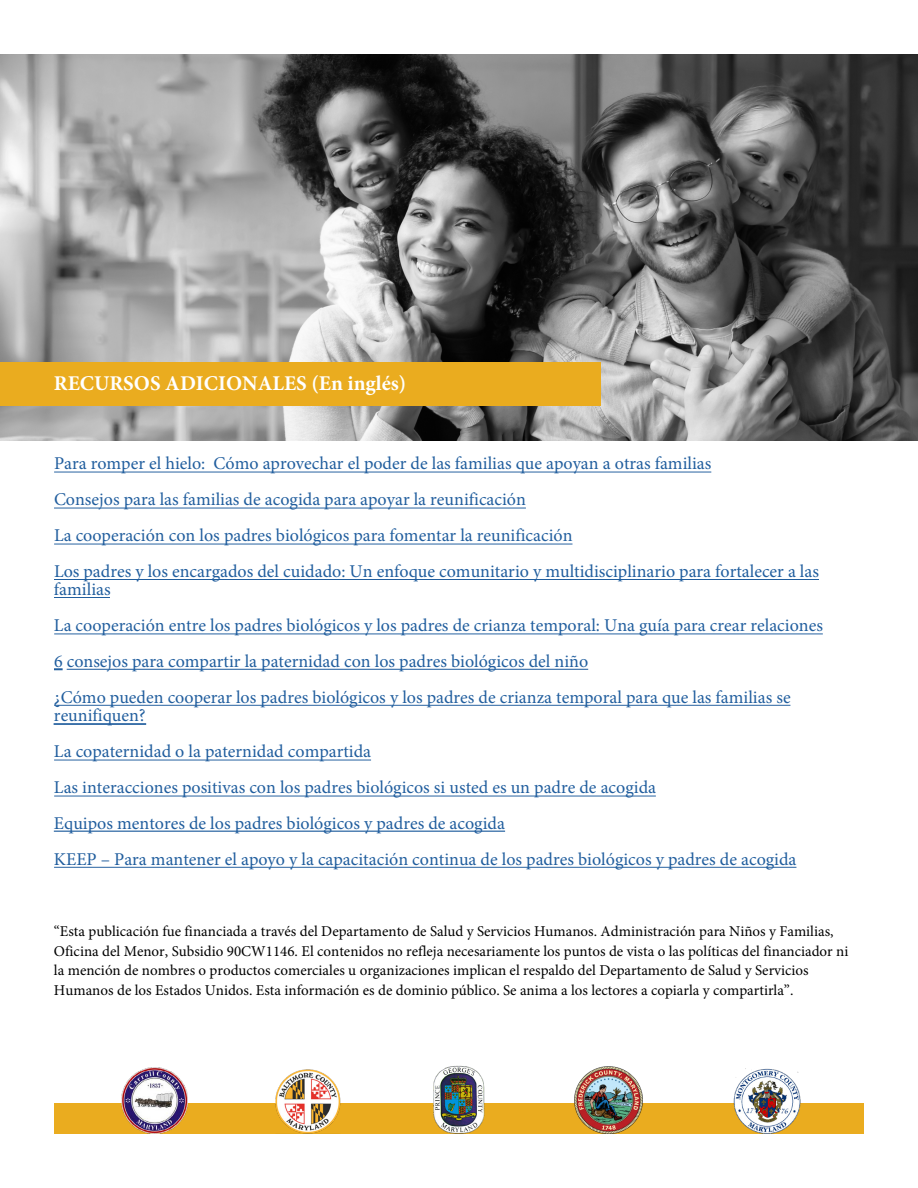
<style>
.page{position:relative;width:918px;height:1188px;background:#fff}
.page>*{position:absolute;margin:0;border:0;box-sizing:border-box;transform-origin:0 0}
.t1{font:700 21px "Minion Pro";color:#fff}
.t2{font:18px/35.8px "Minion Pro";color:#215e9e}
.t3{font:15px/19.5px "Minion Pro";color:#000}
</style>
<div class="page">
<img style="left:0;top:54px;width:918px;height:387px">
<hr style="left:54px;top:867px;width:742px;height:1px;background:#215e9e">
<hr style="left:54px;top:831px;width:451px;height:1px;background:#215e9e">
<hr style="left:54px;top:795px;width:602px;height:2px;background:#215e9e">
<hr style="left:54px;top:760px;width:317px;height:1px;background:#215e9e">
<hr style="left:54px;top:724px;width:92px;height:1px;background:#215e9e">
<hr style="left:54px;top:705px;width:736px;height:1px;background:#215e9e">
<hr style="left:67px;top:669px;width:521px;height:1px;background:#215e9e">
<hr style="left:54px;top:633px;width:769px;height:1px;background:#215e9e">
<hr style="left:54px;top:597px;width:56px;height:1px;background:#215e9e">
<hr style="left:54px;top:579px;width:765px;height:1px;background:#215e9e">
<hr style="left:54px;top:543px;width:518px;height:2px;background:#215e9e">
<hr style="left:54px;top:508px;width:472px;height:1px;background:#215e9e">
<hr style="left:54px;top:471px;width:657px;height:2px;background:#215e9e">
<div style="left:0;top:363px;width:600px;height:43px;background:#eaac1f"></div>
<div style="left:54px;top:1104px;width:810px;height:30px;background:#eaac1f"></div>
<img style="left:276px;top:1069px;width:65px;height:65px">
<img style="left:734px;top:1068px;width:66px;height:66px">
<img style="left:575px;top:1067px;width:67px;height:67px">
<img style="left:121px;top:1068px;width:66px;height:66px">
<img style="left:434px;top:1065px;width:51px;height:69px">
<p class="t1" style="left:54px;top:369px;width:354px">RECURSOS ADICIONALES (En inglés)</p>
<p class="t2" style="left:54px;top:446px;width:767px">Para romper el hielo: Cómo aprovechar el poder de las familias que apoyan a otras familias<br>Consejos para las familias de acogida para apoyar la reunificación<br>La cooperación con los padres biológicos para fomentar la reunificación<br>Los padres y los encargados del cuidado: Un enfoque comunitario y multidisciplinario para fortalecer a las</p>
<p class="t2" style="left:54px;top:571px;width:771px">familias<br>La cooperación entre los padres biológicos y los padres de crianza temporal: Una guía para crear relaciones 6 consejos para compartir la paternidad con los padres biológicos del niño<br>¿Cómo pueden cooperar los padres biológicos y los padres de crianza temporal para que las familias se</p>
<p class="t2" style="left:54px;top:698px;width:744px">reunifiquen?<br>La copaternidad o la paternidad compartida<br>Las interacciones positivas con los padres biológicos si usted es un padre de acogida<br>Equipos mentores de los padres biológicos y padres de acogida<br>KEEP – Para mantener el apoyo y la capacitación continua de los padres biológicos y padres de acogida</p>
<p class="t3" style="left:54px;top:922px;width:796px">“Esta publicación fue financiada a través del Departamento de Salud y Servicios Humanos. Administración para Niños y Familias, Oficina del Menor, Subsidio 90CW1146. El contenidos no refleja necesariamente los puntos de vista o las políticas del financiador ni la mención de nombres o productos comerciales u organizaciones implican el respaldo del Departamento de Salud y Servicios Humanos de los Estados Unidos. Esta información es de dominio público. Se anima a los lectores a copiarla y compartirla”.</p>
</div>
